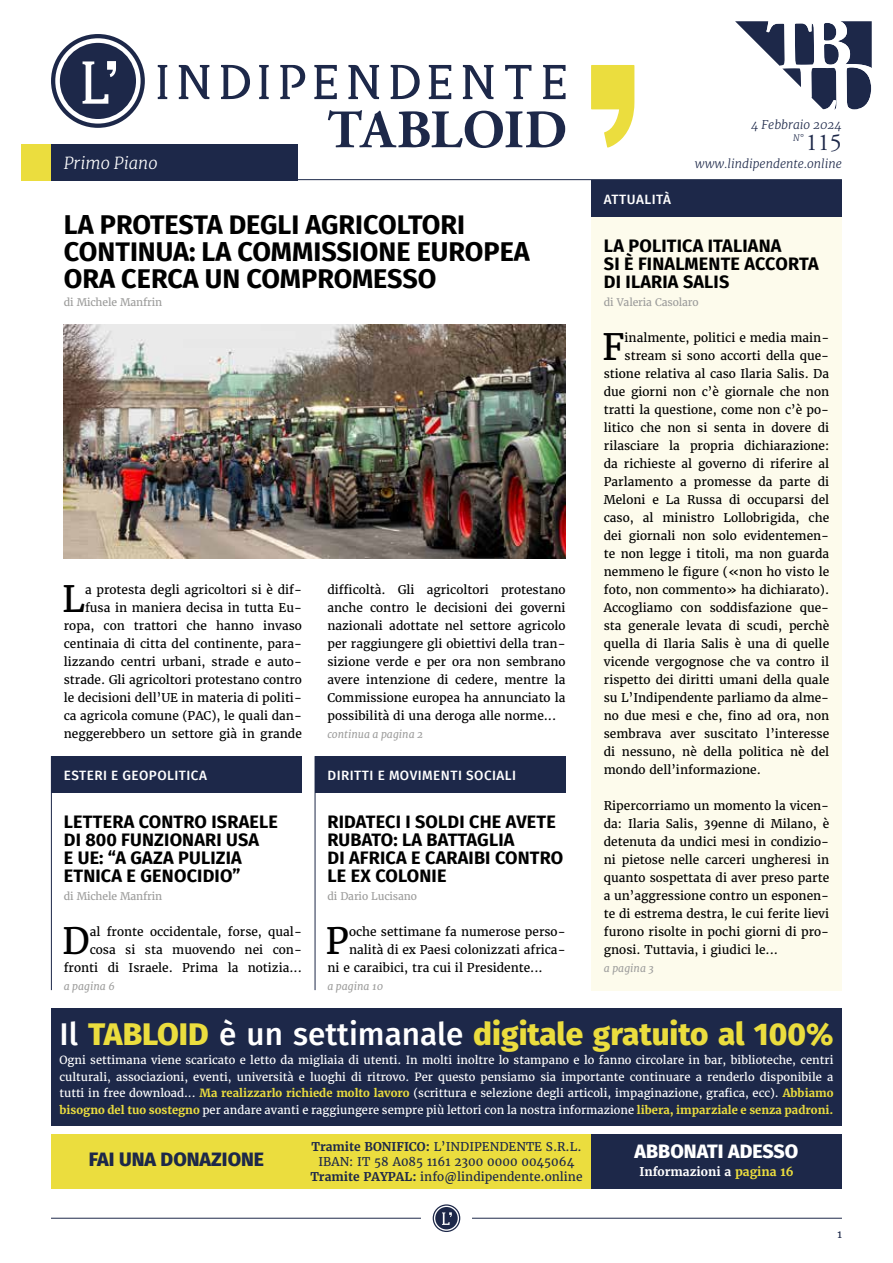
<style>
.page{position:relative;width:893px;height:1263px;background:#fff}
.page>*{position:absolute;margin:0;border:0;box-sizing:border-box;transform-origin:0 0}
.t1{font:700 54px "Adobe Garamond Pro";color:#1d2849}
.t2{font:36.15px "Merriweather";color:#000}
.t3{font:800 31.5px "Fira Sans";color:#ebdd3e}
.t4{font:700 27px/27px "Fira Sans";color:#000}
.t5{font:24px "Adobe Garamond Pro";color:#1d2849}
.t6{font:800 19.5px "Fira Sans";color:#1d2849}
.t7{font:800 19.5px "Fira Sans";color:#fff}
.t8{font:700 18px/18px "Fira Sans";letter-spacing:.01em;color:#000}
.t9{font:italic 300 16.5px "Merriweather";color:#fff}
.t10{font:500 13.5px "Fira Sans";letter-spacing:.035em;color:#fff}
.t11{font:12px/18px "Merriweather";color:#000;text-align:justify}
.t12{font:12px/15px "Merriweather";color:#1d2849;text-align:center}
.t13{font:italic 300 12px "Merriweather";color:#1d2849}
.t14{font:700 12px "Merriweather";color:#fff}
.t15{font:11.25px/16.5px "Merriweather";color:#fff;text-align:justify}
.t16{font:10.5px "Merriweather";letter-spacing:-.015em;color:#9d9d9c}
.t17{font:italic 10.5px "Merriweather";color:#9d9d9c}
.t18{font:10.5px "Merriweather";color:#1d2849}
.t19{font:italic 300 9px "Merriweather";color:#1d2849}
.s1{font-weight:500;color:#fff}
.s2{font-weight:700;color:#ebdd3e}
.s3{font-weight:700}
.s4{color:#ebdd3e}
</style>
<div class="page">
<svg style="left:429px;top:65px;width:22px;height:34px"></svg>
<svg style="left:543px;top:65px;width:23px;height:34px"></svg>
<svg style="left:158px;top:65px;width:9px;height:34px"></svg>
<svg style="left:259px;top:65px;width:10px;height:34px"></svg>
<svg style="left:280px;top:65px;width:57px;height:34px"></svg>
<svg style="left:505px;top:65px;width:26px;height:34px"></svg>
<svg style="left:221px;top:65px;width:29px;height:34px"></svg>
<svg style="left:391px;top:65px;width:29px;height:34px"></svg>
<svg style="left:463px;top:65px;width:30px;height:34px"></svg>
<svg style="left:51px;top:34px;width:94px;height:94px"></svg>
<svg style="left:348px;top:65px;width:31px;height:34px"></svg>
<svg style="left:179px;top:65px;width:30px;height:34px"></svg>
<svg style="left:591px;top:65px;width:43px;height:83px"></svg>
<svg style="left:735px;top:21px;width:137px;height:89px"></svg>
<hr style="left:51px;top:179px;width:791px;height:1px;background:#1d2849">
<hr style="left:51px;top:1218px;width:370px;height:1px;background:#1d2849">
<hr style="left:472px;top:1218px;width:370px;height:1px;background:#1d2849">
<svg style="left:433px;top:1204px;width:27px;height:28px"></svg>
<div style="left:591px;top:180px;width:251px;height:810px;background:#fdfbec"></div>
<div style="left:51px;top:1008px;width:791px;height:117px;background:#1d2849"></div>
<div style="left:51px;top:1134px;width:251px;height:54px;background:#ebdd3e"></div>
<div style="left:302px;top:1134px;width:289px;height:54px;background:#ebdd3e"></div>
<div style="left:591px;top:1134px;width:251px;height:54px;background:#1d2849"></div>
<div style="left:51px;top:144px;width:247px;height:36px;background:#1d2849"></div>
<div style="left:21px;top:144px;width:30px;height:36px;background:#ebdd3e"></div>
<div style="left:591px;top:180px;width:251px;height:36px;background:#1d2849"></div>
<div style="left:51px;top:756px;width:251px;height:36px;background:#1d2849"></div>
<hr style="left:51px;top:756px;width:1px;height:234px;background:#1d2849">
<img style="left:64px;top:324px;width:502px;height:234px">
<div style="left:315px;top:756px;width:250px;height:36px;background:#1d2849"></div>
<hr style="left:315px;top:756px;width:1px;height:234px;background:#1d2849">
<h3 class="t9" style="left:64px;top:152px;width:95px">Primo Piano</h3>
<h1 class="t1" style="left:327px;top:99px;width:241px">TABLOID</h1>
<h3 class="t4" style="left:64px;top:209px;width:467px">LA PROTESTA DEGLI AGRICOLTORI<br>CONTINUA: LA COMMISSIONE EUROPEA<br>ORA CERCA UN COMPROMESSO</h3>
<p class="t16" style="left:64px;top:296px;width:100px">di Michele Manfrin</p>
<p class="t11" style="left:64px;top:581px;width:240px;text-align:right">a protesta degli agricoltori si è dif&shy;fusa in maniera decisa in tutta Eu&shy;ropa, con trattori che hanno invaso centinaia di citta del continente, para&shy;lizzando centri urbani, strade e auto&shy;strade. Gli agricoltori protestano contro le decisioni dell’UE in materia di politi&shy;ca agricola comune (PAC), le quali dan&shy;neggerebbero un settore già in grande</p>
<p class="t11" style="left:327px;top:581px;width:240px">difficoltà. Gli agricoltori protestano anche contro le decisioni dei governi nazionali adottate nel settore agricolo per raggiungere gli obiettivi della tran&shy;sizione verde e per ora non sembrano avere intenzione di cedere, mentre la Commissione europea ha annunciato la possibilità di una deroga alle norme...</p>
<h2 class="t2" style="left:62px;top:576px;width:25px">L</h2>
<p class="t17" style="left:327px;top:728px;width:97px">continua a pagina 2</p>
<p class="t10" style="left:64px;top:765px;width:145px">ESTERI E GEOPOLITICA</p>
<h3 class="t8" style="left:64px;top:811px;width:216px">LETTERA CONTRO ISRAELE<br>DI 800 FUNZIONARI USA<br>E UE: “A GAZA PULIZIA<br>ETNICA E GENOCIDIO”</h3>
<p class="t16" style="left:64px;top:890px;width:100px">di Michele Manfrin</p>
<h2 class="t2" style="left:62px;top:918px;width:29px">D</h2>
<p class="t11" style="left:64px;top:923px;width:240px;text-align:right">al fronte occidentale, forse, qual&shy;cosa si sta muovendo nei con&shy;fronti di Israele. Prima la notizia...</p>
<p class="t17" style="left:64px;top:980px;width:53px">a pagina 6</p>
<p class="t10" style="left:327px;top:765px;width:190px">DIRITTI E MOVIMENTI SOCIALI</p>
<h3 class="t8" style="left:327px;top:811px;width:237px">RIDATECI I SOLDI CHE AVETE<br>RUBATO: LA BATTAGLIA<br>DI AFRICA E CARAIBI CONTRO<br>LE EX COLONIE</h3>
<p class="t16" style="left:327px;top:890px;width:91px">di Dario Lucisano</p>
<h2 class="t2" style="left:326px;top:918px;width:25px">P</h2>
<p class="t11" style="left:349px;top:923px;width:218px">oche settimane fa numerose perso-</p>
<p class="t11" style="left:349px;top:941px;width:218px">nalità di ex Paesi colonizzati africa-</p>
<p class="t11" style="left:327px;top:959px;width:217px">ni e caraibici, tra cui il Presidente...</p>
<p class="t17" style="left:327px;top:980px;width:57px">a pagina 10</p>
<p class="t13" style="left:751px;top:118px;width:92px">4 Febbraio 2024</p>
<p class="t19" style="left:793px;top:132px;width:12px">N°</p>
<h3 class="t5" style="left:806px;top:128px;width:37px">115</h3>
<p class="t10" style="left:604px;top:189px;width:68px">ATTUALITÀ</p>
<p class="t13" style="left:695px;top:156px;width:149px">www.lindipendente.online</p>
<h3 class="t8" style="left:604px;top:235px;width:216px">LA POLITICA ITALIANA<br>SI È FINALMENTE ACCORTA<br>DI ILARIA SALIS</h3>
<p class="t16" style="left:604px;top:296px;width:96px">di Valeria Casolaro</p>
<h2 class="t2" style="left:602px;top:324px;width:24px">F</h2>
<p class="t11" style="left:625px;top:329px;width:206px">inalmente, politici e media main-</p>
<p class="t11" style="left:625px;top:347px;width:206px">stream si sono accorti della que-</p>
<p class="t11" style="left:604px;top:365px;width:227px">stione relativa al caso Ilaria Salis. Da</p>
<p class="t11" style="left:604px;top:383px;width:227px">due giorni non c’è giornale che non</p>
<p class="t11" style="left:604px;top:401px;width:227px">tratti la questione, come non c’è po-</p>
<p class="t11" style="left:604px;top:419px;width:227px">litico che non si senta in dovere di</p>
<p class="t11" style="left:604px;top:437px;width:227px">rilasciare la propria dichiarazione:</p>
<p class="t11" style="left:604px;top:455px;width:227px">da richieste al governo di riferire al</p>
<p class="t11" style="left:604px;top:473px;width:227px">Parlamento a promesse da parte di</p>
<p class="t11" style="left:604px;top:491px;width:227px">Meloni e La Russa di occuparsi del</p>
<p class="t11" style="left:604px;top:509px;width:227px">caso, al ministro Lollobrigida, che</p>
<p class="t11" style="left:604px;top:527px;width:227px">dei giornali non solo evidentemen-</p>
<p class="t11" style="left:604px;top:545px;width:227px">te non legge i titoli, ma non guarda</p>
<p class="t11" style="left:604px;top:563px;width:227px">nemmeno le figure («non ho visto le</p>
<p class="t11" style="left:604px;top:581px;width:227px">foto, non commento» ha dichiarato).</p>
<p class="t11" style="left:604px;top:599px;width:227px">Accogliamo con soddisfazione que-</p>
<p class="t11" style="left:604px;top:617px;width:227px">sta generale levata di scudi, perchè</p>
<p class="t11" style="left:604px;top:635px;width:227px">quella di Ilaria Salis è una di quelle</p>
<p class="t11" style="left:604px;top:653px;width:227px">vicende vergognose che va contro il</p>
<p class="t11" style="left:604px;top:671px;width:227px">rispetto dei diritti umani della quale</p>
<p class="t11" style="left:604px;top:689px;width:227px">su L’Indipendente parliamo da alme-</p>
<p class="t11" style="left:604px;top:707px;width:227px">no due mesi e che, fino ad ora, non</p>
<p class="t11" style="left:604px;top:725px;width:227px">sembrava aver suscitato l’interesse</p>
<p class="t11" style="left:604px;top:743px;width:227px">di nessuno, nè della politica nè del</p>
<p class="t11" style="left:604px;top:761px;width:159px">mondo dell’informazione.</p>
<p class="t11" style="left:604px;top:797px;width:227px">Ripercorriamo un momento la vicen&shy;da: Ilaria Salis, 39enne di Milano, è detenuta da undici mesi in condizio&shy;ni pietose nelle carceri ungheresi in quanto sospettata di aver preso parte a un’aggressione contro un esponen&shy;te di estrema destra, le cui ferite lievi furono risolte in pochi giorni di pro&shy;gnosi. Tuttavia, i giudici le...</p>
<p class="t17" style="left:604px;top:962px;width:52px">a pagina 3</p>
<h3 class="t3" style="left:60px;top:1006px;width:775px"><span class="s1">Il</span> TABLOID <span class="s1">è un settimanale</span> digitale gratuito al 100%</h3>
<p class="t15" style="left:60px;top:1052px;width:775px">Ogni settimana viene scaricato e letto da migliaia di utenti. In molti inoltre lo stampano e lo fanno circolare in bar, biblioteche, centri culturali, associazioni, eventi, università e luoghi di ritrovo. Per questo pensiamo sia importante continuare a renderlo disponibile a tutti in free download... <span class="s2">Ma realizzarlo richiede molto lavoro</span> (scrittura e selezione degli articoli, impaginazione, grafica, ecc). <span class="s2">Abbiamo bisogno del tuo sostegno</span> per andare avanti e raggiungere sempre più lettori con la nostra informazione <span class="s2">libera, imparziale e senza padroni.</span></p>
<h3 class="t6" style="left:89px;top:1142px;width:177px">FAI UNA DONAZIONE</h3>
<p class="t12" style="left:310px;top:1139px;width:274px"><span class="s3">Tramite BONIFICO:</span> L’INDIPENDENTE S.R.L.<br>IBAN: IT 58 A085 1161 2300 0000 0045064<br><span class="s3">Tramite PAYPAL:</span> info@lindipendente.online</p>
<h3 class="t7" style="left:635px;top:1134px;width:165px">ABBONATI ADESSO</h3>
<p class="t14" style="left:639px;top:1164px;width:156px">Informazioni a <span class="s4">pagina 16</span></p>
<p class="t18" style="left:837px;top:1227px;width:6px">1</p>
</div>
